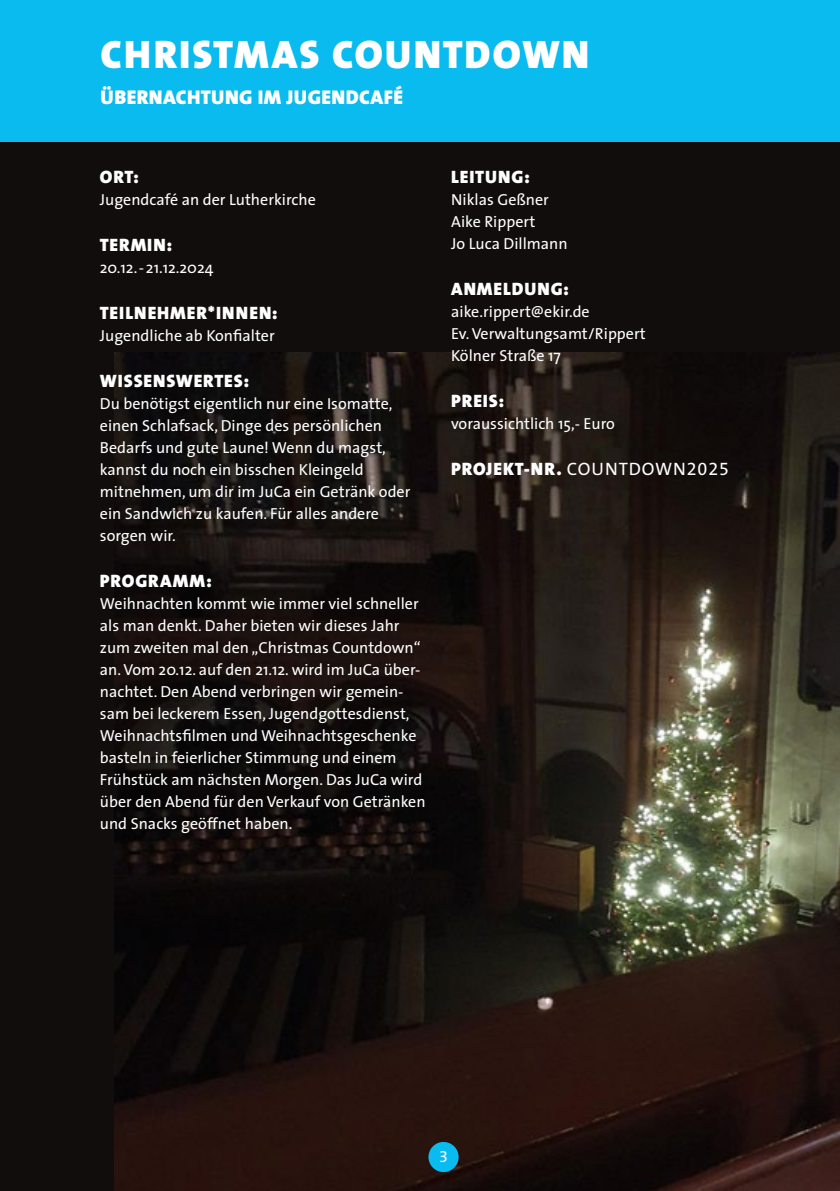
<style>
.page{position:relative;width:840px;height:1191px;background:#fff}
.page>*{position:absolute;margin:0;border:0;box-sizing:border-box;transform-origin:0 0}
.t1{font:40px "The Sans Black Caps";letter-spacing:.05em;color:#fff}
.t2{font:20px "The Sans Black Caps";letter-spacing:.02em;color:#fff}
.t3{font:18px "The Sans Black Caps";letter-spacing:.05em;color:#fff}
.t4{font:16px/22px "The Sans";color:#fff}
.t5{font:16px "The Sans Expert";color:#fff}
.s1{font-family:"The Sans"}
.s2{font-family:"The Sans Expert"}
</style>
<div class="page">
<div style="left:0;top:41px;width:839px;height:1150px;background:#110d0c"></div>
<img style="left:114px;top:352px;width:725px;height:839px">
<div style="left:0;top:0;width:839px;height:142px;background:#09bbef"></div>
<div style="left:428px;top:1142px;width:30px;height:30px;background:#09bbef;border-radius:50%"></div>
<h1 class="t1" style="left:100px;top:21px;width:490px">CHRISTMAS COUNTDOWN</h1>
<p class="t2" style="left:100px;top:81px;width:304px">ÜBERNACHTUNG IM JUGENDCAFÉ</p>
<p class="t3" style="left:100px;top:162px;width:41px">ORT:</p>
<p class="t4" style="left:100px;top:188px;width:217px">Jugendcafé an der Lutherkirche</p>
<p class="t3" style="left:100px;top:230px;width:74px">TERMIN:</p>
<p class="t4" style="left:100px;top:256px;width:115px">20.12.- 21.12.2024</p>
<p class="t3" style="left:100px;top:298px;width:179px">TEILNEHMER*INNEN:</p>
<p class="t4" style="left:100px;top:324px;width:176px">Jugendliche ab Konfialter</p>
<p class="t3" style="left:100px;top:366px;width:151px">WISSENSWERTES:</p>
<p class="t4" style="left:100px;top:392px;width:312px">Du benötigst eigentlich nur eine Isomatte, einen Schlafsack, Dinge des persönlichen Bedarfs und gute Laune! Wenn du magst, kannst du noch ein bisschen Kleingeld mitnehmen, um dir im JuCa ein Getränk oder ein Sandwich zu kaufen. Für alles andere sorgen wir.</p>
<p class="t3" style="left:100px;top:566px;width:113px">PROGRAMM:</p>
<p class="t4" style="left:100px;top:592px;width:327px">Weihnachten kommt wie immer viel schneller als man denkt. Daher bieten wir dieses Jahr zum zweiten mal den „Christmas Countdown“ an. Vom 20.12. auf den 21.12. wird im JuCa über&shy;nachtet. Den Abend verbringen wir gemein&shy;sam bei leckerem Essen, Jugendgottesdienst, Weihnachtsfilmen und Weihnachtsgeschenke basteln in feierlicher Stimmung und einem Frühstück am nächsten Morgen. Das JuCa wird über den Abend für den Verkauf von Getränken und Snacks geöffnet haben.</p>
<p class="t3" style="left:451px;top:162px;width:80px">LEITUNG:</p>
<p class="t4" style="left:451px;top:188px;width:118px">Niklas Geßner<br>Aike Rippert<br>Jo Luca Dillmann</p>
<p class="t3" style="left:451px;top:274px;width:119px">ANMELDUNG:</p>
<p class="t4" style="left:451px;top:300px;width:196px">aike.rippert@ekir.de<br>Ev. Verwaltungsamt/Rippert<br>Kölner Straße 17</p>
<p class="t3" style="left:451px;top:386px;width:54px">PREIS:</p>
<p class="t4" style="left:451px;top:412px;width:165px">voraussichtlich 15,- Euro</p>
<p class="t3" style="left:451px;top:454px;width:279px">PROJEKT-NR. <span class="s1">COUNTDOWN</span><span class="s2">2025</span></p>
<p class="t5" style="left:439px;top:1143px;width:10px">3</p>
</div>
